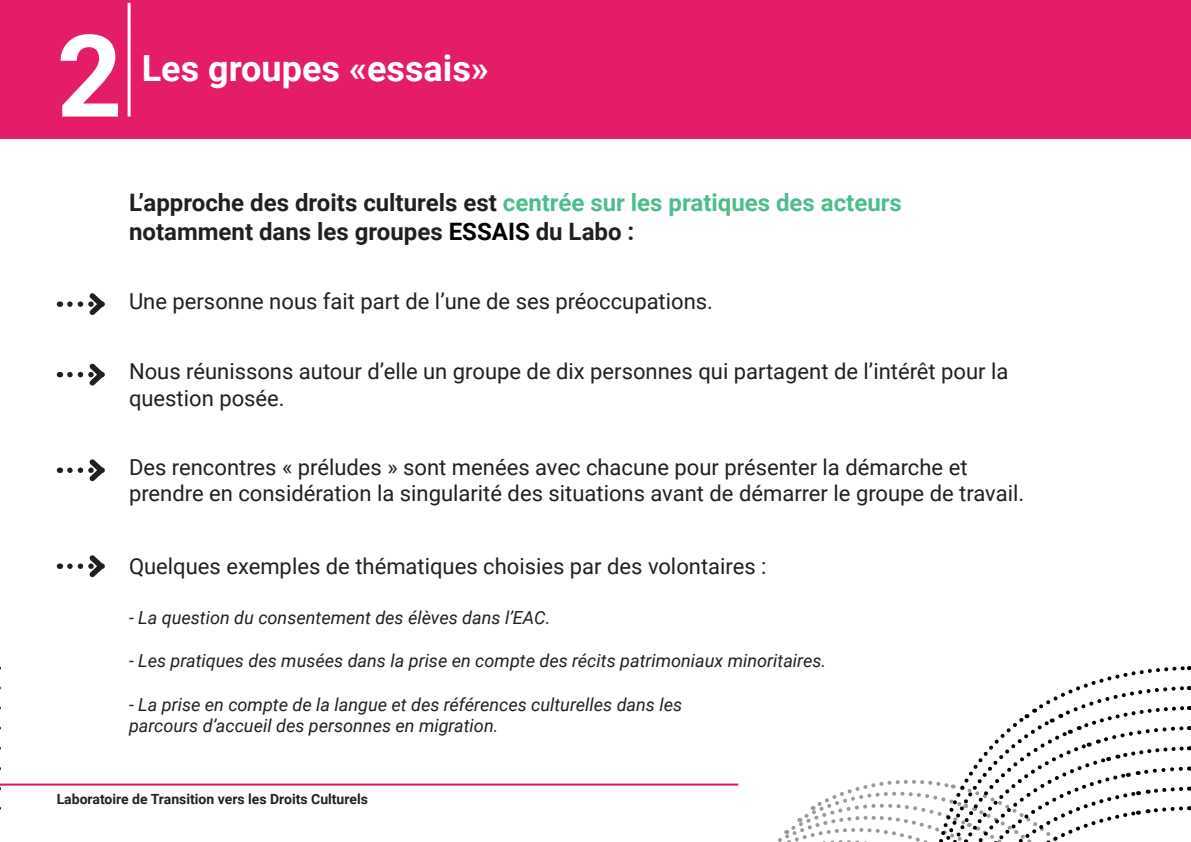
<style>
.page{position:relative;width:1191px;height:842px;background:#fff}
.page>*{position:absolute;margin:0;border:0;box-sizing:border-box;transform-origin:0 0}
.t1{font:700 114.3px "Roboto";color:#fff}
.t2{font:700 36px "Roboto";color:#fff}
.t3{font:700 24px/28.8px "Roboto";color:#231f20}
.t4{font:22px/26.4px "Roboto";color:#231f20}
.t5{font:italic 18px "Roboto";color:#231f20}
.t6{font:700 14px "Roboto";color:#231f20}
.s1{color:#4dbd8b}
.s2{color:#000}
</style>
<div class="page">
<hr style="left:0;top:784px;width:738px;height:2px;background:#e0115f">
<svg style="left:721px;top:666px;width:469px;height:176px"></svg>
<div style="left:0;top:0;width:1191px;height:139px;background:#e51d68"></div>
<svg style="left:70px;top:459px;width:35px;height:23px"></svg>
<svg style="left:70px;top:293px;width:35px;height:22px"></svg>
<svg style="left:70px;top:555px;width:35px;height:23px"></svg>
<svg style="left:70px;top:363px;width:35px;height:23px"></svg>
<hr style="left:128px;top:3px;width:3px;height:114px;background:#fff">
<p class="t1" style="left:57px;top:-4px;width:67px">2</p>
<p class="t2" style="left:142px;top:43px;width:349px">Les groupes «essais»</p>
<p class="t3" style="left:129px;top:187px;width:774px">L’approche des droits culturels est <span class="s1">centrée sur les pratiques des acteurs </span>notamment dans les groupes <span class="s2">ESSAIS</span> du Labo :</p>
<p class="t4" style="left:129px;top:287px;width:585px">Une personne nous fait part de l’une de ses préoccupations.</p>
<p class="t4" style="left:129px;top:357px;width:881px">Nous réunissons autour d’elle un groupe de dix personnes qui partagent de l’intérêt pour la question posée.</p>
<p class="t4" style="left:129px;top:453px;width:896px">Des rencontres « préludes » sont menées avec chacune pour présenter la démarche et prendre en considération la singularité des situations avant de démarrer le groupe de travail.</p>
<p class="t4" style="left:129px;top:552px;width:639px">Quelques exemples de thématiques choisies par des volontaires :</p>
<p class="t5" style="left:129px;top:605px;width:423px">- La question du consentement des élèves dans l’EAC.</p>
<p class="t5" style="left:129px;top:648px;width:698px">- Les pratiques des musées dans la prise en compte des récits patrimoniaux minoritaires.</p>
<p class="t5" style="left:129px;top:691px;width:554px">- La prise en compte de la langue et des références culturelles dans les</p>
<p class="t5" style="left:129px;top:713px;width:371px">parcours d’accueil des personnes en migration.</p>
<p class="t6" style="left:57px;top:789px;width:313px">Laboratoire de Transition vers les Droits Culturels</p>
</div>
